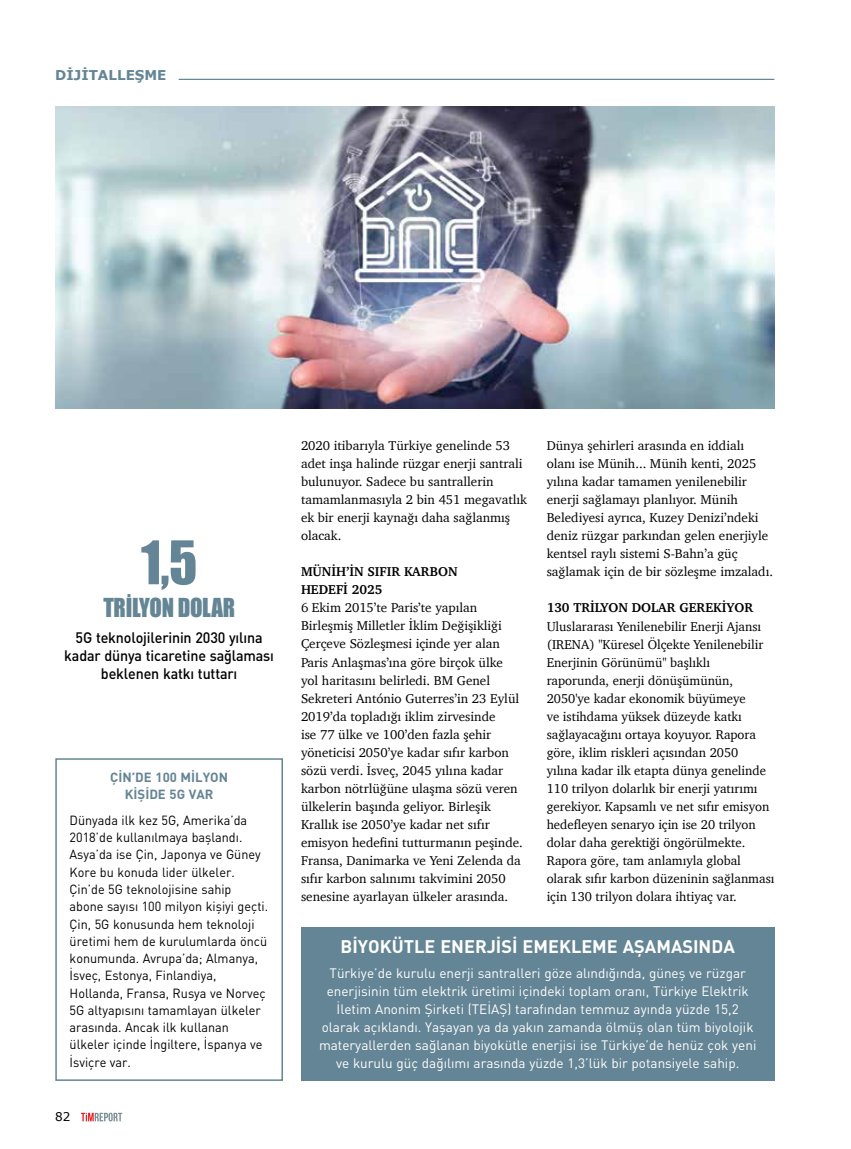
<style>
.page{position:relative;width:851px;height:1149px;background:#fff}
.page>*{position:absolute;margin:0;border:0;box-sizing:border-box;transform-origin:0 0}
.t1{font:55.5px "Impact";color:#648595;scale:.95 1}
.t2{font:24px "Impact";letter-spacing:-.01em;color:#648595;scale:.95 1}
.t3{font:700 18px "DIN";color:#fff}
.t4{font:500 15px/18px "DIN";letter-spacing:-.01em;color:#000;text-align:center;scale:.95 1}
.t5{font:13.5px/18px "DIN";color:#fff;text-align:center}
.t6{font:700 13.5px "Verdana";color:#648595}
.t7{font:13.2px/18px "Charter";color:#000}
.t8{font:13.2px/17.2px "DIN";color:#000;scale:.96 1}
.t9{font:700 13.2px/18px "Charter";color:#000}
.t10{font:700 13.2px/17.2px "DIN";color:#648595;text-align:center}
.t11{font:12px "Verdana";color:#000}
</style>
<div class="page">
<svg style="left:81px;top:1112px;width:41px;height:9px"></svg>
<img style="left:55px;top:106px;width:719px;height:302px">
<hr style="left:179px;top:79px;width:595px;height:1px;background:#648595">
<div style="left:55px;top:758px;width:228px;height:322px;border:2px solid #648595"></div>
<div style="left:301px;top:926px;width:473px;height:154px;background:#648595"></div>
<p class="t6" style="left:55px;top:65px;width:113px">DİJİTALLEŞME</p>
<h1 class="t1" style="left:141px;top:519px;width:61px">1,5</h1>
<h2 class="t2" style="left:103px;top:589px;width:140px">TRILYON DOLAR</h2>
<p class="t4" style="left:64px;top:627px;width:222px">5G teknolojilerinin 2030 yılına kadar dünya ticaretine sağlaması beklenen katkı tuttarı</p>
<p class="t10" style="left:110px;top:767px;width:119px">ÇIN’DE 100 MILYON<br>KIŞI DE 5G VAR</p>
<p class="t8" style="left:70px;top:811px;width:208px">Dünyada ilk kez 5G, Amerika’da<br>2018’de kullanılmaya başlandı.<br>Asya’da ise Çin, Japonya ve Güney<br>Kore bu konuda lider ülkeler.<br>Çin’de 5G teknolojisine sahip abone sayısı 100 milyon kişiyi geçti.<br>Çin, 5G konusunda hem teknoloji üretimi hem de kurulumlarda öncü konumunda. Avrupa’da; Almanya,<br>İsveç, Estonya, Finlandiya,<br>Hollanda, Fransa, Rusya ve Norveç<br>5G altyapısını tamamlayan ülkeler arasında. Ancak ilk kullanan ülkeler içinde İngiltere, İspanya ve<br>İsviçre var.</p>
<p class="t11" style="left:55px;top:1108px;width:17px">82</p>
<p class="t7" style="left:301px;top:436px;width:227px">2020 itibarıyla Türkiye genelinde 53 adet inşa halinde rüzgar enerji santrali bulunuyor. Sadece bu santrallerin tamamlanmasıyla 2 bin 451 megavatlık ek bir enerji kaynağı daha sağlanmış olacak.</p>
<p class="t9" style="left:301px;top:562px;width:158px">MÜNIH’IN SIFIR KARBON<br>HEDEFI 2025</p>
<p class="t7" style="left:301px;top:598px;width:223px">6 Ekim 2015’te Paris’te yapılan Birleşmiş Milletler İklim Değişikliği Çerçeve Sözleşmesi içinde yer alan Paris Anlaşmas’ına göre birçok ülke yol haritasını belirledi. BM Genel Sekreteri António Guterres’in 23 Eylül 2019’da topladığı iklim zirvesinde<br>ise 77 ülke ve 100’den fazla şehir yöneticisi 2050’ye kadar sıfır karbon sözü verdi. İsveç, 2045 yılına kadar karbon nötrlüğüne ulaşma sözü veren ülkelerin başında geliyor. Birleşik Krallık ise 2050’ye kadar net sıfır emisyon hedefini tutturmanın peşinde.<br>Fransa, Danimarka ve Yeni Zelenda da sıfır karbon salınımı takvimini 2050 senesine ayarlayan ülkeler arasında.</p>
<p class="t7" style="left:546px;top:436px;width:228px">Dünya şehirleri arasında en iddialı olanı ise Münih... Münih kenti, 2025 yılına kadar tamamen yenilenebilir enerji sağlamayı planlıyor. Münih Belediyesi ayrıca, Kuzey Denizi’ndeki deniz rüzgar parkından gelen enerjiyle kentsel raylı sistemi S-Bahn’a güç sağlamak için de bir sözleşme imzaladı.</p>
<p class="t9" style="left:546px;top:598px;width:208px">130 TRILYON DOLAR GEREKIYOR</p>
<p class="t7" style="left:546px;top:616px;width:229px">Uluslararası Yenilenebilir Enerji Ajansı (IRENA) "Küresel Ölçekte Yenilenebilir Enerjinin Görünümü" başlıklı raporunda, enerji dönüşümünün, 2050'ye kadar ekonomik büyümeye<br>ve istihdama yüksek düzeyde katkı sağlayacağını ortaya koyuyor. Rapora göre, iklim riskleri açısından 2050<br>yılına kadar ilk etapta dünya genelinde 110 trilyon dolarlık bir enerji yatırımı gerekiyor. Kapsamlı ve net sıfır emisyon hedefleyen senaryo için ise 20 trilyon dolar daha gerektiği öngörülmekte.<br>Rapora göre, tam anlamıyla global olarak sıfır karbon düzeninin sağlanması için 130 trilyon dolara ihtiyaç var.</p>
<h3 class="t3" style="left:340px;top:934px;width:395px">BIYOKÜTLE ENERJISI EMEKLEME AŞAMASINDA</h3>
<p class="t5" style="left:319px;top:963px;width:439px">Türkiye’de kurulu enerji santralleri göze alındığında, güneş ve rüzgar enerjisinin tüm elektrik üretimi içindeki toplam oranı, Türkiye Elektrik İletim Anonim Şirketi (TEİAŞ) tarafından temmuz ayında yüzde 15,2 olarak açıklandı. Yaşayan ya da yakın zamanda ölmüş olan tüm biyolojik materyallerden sağlanan biyokütle enerjisi ise Türkiye’de henüz çok yeni ve kurulu güç dağılımı arasında yüzde 1,3’lük bir potansiyele sahip.</p>
</div>
